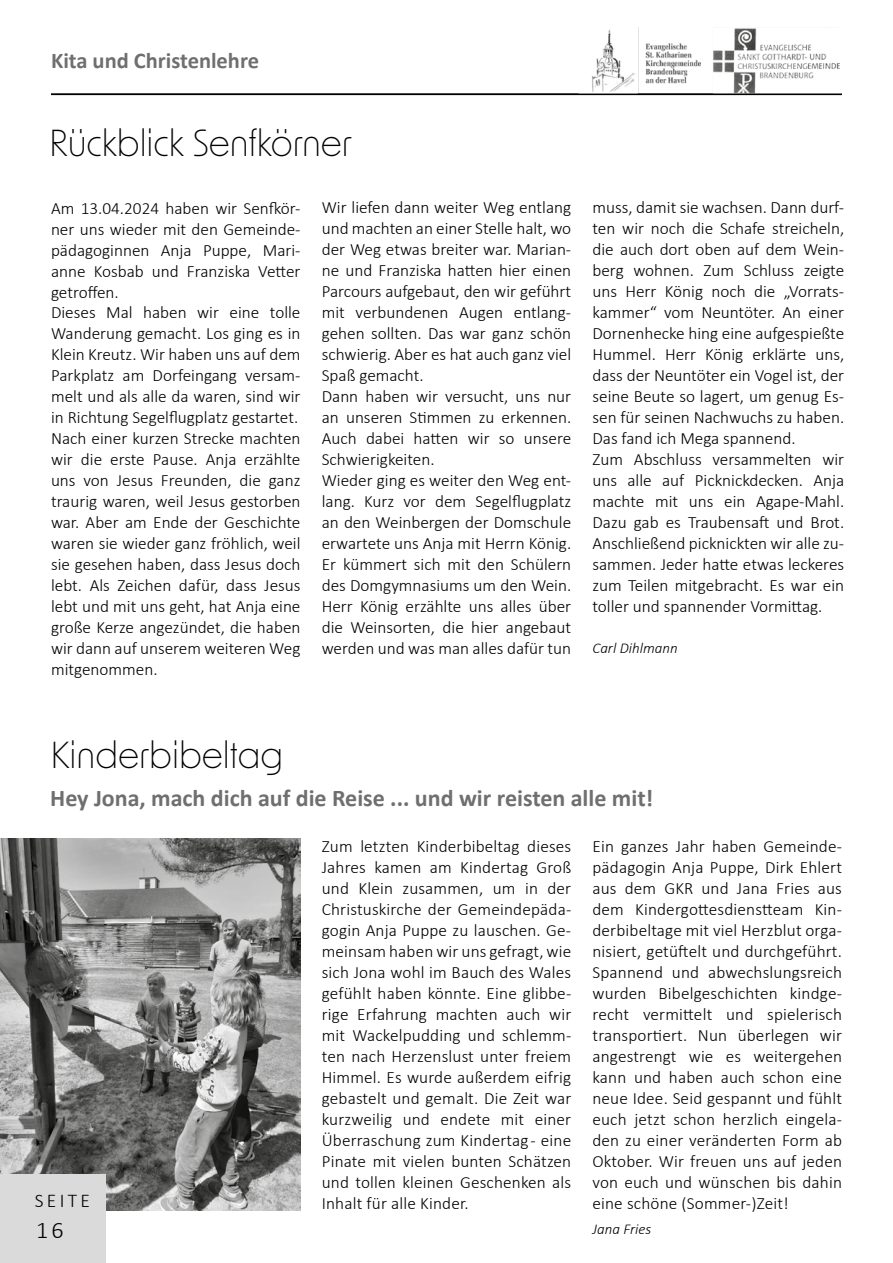
<style>
.page{position:relative;width:893px;height:1263px;background:#fff}
.page>*{position:absolute;margin:0;border:0;box-sizing:border-box;transform-origin:0 0}
.t1{font:300 36px "New Order";color:#000}
.t2{font:700 24px "Calibri";color:#706f6f}
.t3{font:300 24px "Calibri";color:#000}
.t4{font:700 22.5px "Calibri";color:#706f6f}
.t5{font:300 19.5px "Calibri";letter-spacing:.17em;color:#000}
.t6{font:300 17.25px/21px "Calibri";color:#000}
.t7{font:italic 300 15px "Calibri";color:#000}
</style>
<div class="page">
<img style="left:0;top:839px;width:300px;height:372px">
<div style="left:0;top:1174px;width:106px;height:89px;background:#dadada"></div>
<img style="left:592px;top:27px;width:248px;height:66px">
<hr style="left:51px;top:94px;width:791px;height:1px;background:#000">
<h3 class="t4" style="left:51px;top:45px;width:210px">Kita und Christenlehre</h3>
<h1 class="t1" style="left:49px;top:120px;width:305px">Rückblick Senfkörner</h1>
<p class="t6" style="left:51px;top:197px;width:251px">Am 13.04.2024 haben wir Senfkör&shy;ner uns wieder mit den Gemeinde&shy;pädagoginnen Anja Puppe, Mari&shy;anne Kosbab und Franziska Vetter getroffen.<br>Dieses Mal haben wir eine tolle<br>Wanderung gemacht. Los ging es in<br>Klein Kreutz. Wir haben uns auf dem<br>Parkplatz am Dorfeingang versam&shy;melt und als alle da waren, sind wir in Richtung Segelflugplatz gestartet.<br>Nach einer kurzen Strecke machten wir die erste Pause. Anja erzählte uns von Jesus Freunden, die ganz traurig waren, weil Jesus gestorben war. Aber am Ende der Geschichte waren sie wieder ganz fröhlich, weil sie gesehen haben, dass Jesus doch lebt. Als Zeichen dafür, dass Jesus lebt und mit uns geht, hat Anja eine große Kerze angezündet, die haben wir dann auf unserem weiteren Weg mitgenommen.</p>
<p class="t6" style="left:322px;top:197px;width:251px">Wir liefen dann weiter Weg entlang und machten an einer Stelle halt, wo der Weg etwas breiter war. Marian&shy;ne und Franziska hatten hier einen<br>Parcours aufgebaut, den wir geführt mit verbundenen Augen entlang&shy;gehen sollten. Das war ganz schön schwierig. Aber es hat auch ganz viel<br>Spaß gemacht.<br>Dann haben wir versucht, uns nur an unseren Stimmen zu erkennen.<br>Auch dabei hatten wir so unsere<br>Schwierigkeiten.<br>Wieder ging es weiter den Weg ent&shy;lang. Kurz vor dem Segelflugplatz an den Weinbergen der Domschule erwartete uns Anja mit Herrn König.<br>Er kümmert sich mit den Schülern des Domgymnasiums um den Wein.<br>Herr König erzählte uns alles über die Weinsorten, die hier angebaut werden und was man alles dafür tun</p>
<p class="t6" style="left:592px;top:197px;width:253px">muss, damit sie wachsen. Dann durf&shy;ten wir noch die Schafe streicheln, die auch dort oben auf dem Wein&shy;berg wohnen. Zum Schluss zeigte uns Herr König noch die „Vorrats&shy;kammer“ vom Neuntöter. An einer Dornenhecke hing eine aufgespießte Hummel. Herr König erklärte uns, dass der Neuntöter ein Vogel ist, der seine Beute so lagert, um genug Es&shy;sen für seinen Nachwuchs zu haben.<br>Das fand ich Mega spannend.<br>Zum Abschluss versammelten wir uns alle auf Picknickdecken. Anja machte mit uns ein Agape-Mahl.<br>Dazu gab es Traubensaft und Brot.<br>Anschließend picknickten wir alle zu&shy;sammen. Jeder hatte etwas leckeres zum Teilen mitgebracht. Es war ein toller und spannender Vormittag.</p>
<p class="t7" style="left:592px;top:639px;width:87px">Carl Dihlmann</p>
<h1 class="t1" style="left:50px;top:732px;width:235px">Kinderbibeltag</h1>
<h2 class="t2" style="left:50px;top:780px;width:605px">Hey Jona, mach dich auf die Reise ... und wir reisten alle mit!</h2>
<p class="t5" style="left:35px;top:1189px;width:57px">SEITE</p>
<h2 class="t3" style="left:36px;top:1215px;width:29px">16</h2>
<p class="t6" style="left:322px;top:835px;width:251px;text-align:justify">Zum letzten Kinderbibeltag dieses Jahres kamen am Kindertag Groß und Klein zusammen, um in der Christuskirche der Gemeindepäda&shy;gogin Anja Puppe zu lauschen. Ge&shy;meinsam haben wir uns gefragt, wie sich Jona wohl im Bauch des Wales gefühlt haben könnte. Eine glibbe&shy;rige Erfahrung machten auch wir mit Wackelpudding und schlemm&shy;ten nach Herzenslust unter freiem Himmel. Es wurde außerdem eifrig gebastelt und gemalt. Die Zeit war kurzweilig und endete mit einer Überraschung zum Kindertag - eine Pinate mit vielen bunten Schätzen und tollen kleinen Geschenken als Inhalt für alle Kinder.</p>
<p class="t6" style="left:592px;top:835px;width:251px;text-align:justify">Ein ganzes Jahr haben Gemeinde&shy;pädagogin Anja Puppe, Dirk Ehlert aus dem GKR und Jana Fries aus dem Kindergottesdienstteam Kin&shy;derbibeltage mit viel Herzblut orga&shy;nisiert, getüftelt und durchgeführt.<br>Spannend und abwechslungsreich wurden Bibelgeschichten kindge&shy;recht vermittelt und spielerisch transportiert. Nun überlegen wir angestrengt wie es weitergehen kann und haben auch schon eine neue Idee. Seid gespannt und fühlt euch jetzt schon herzlich eingela&shy;den zu einer veränderten Form ab Oktober. Wir freuen uns auf jeden von euch und wünschen bis dahin eine schöne (Sommer-)Zeit!</p>
<p class="t7" style="left:592px;top:1220px;width:60px">Jana Fries</p>
</div>
